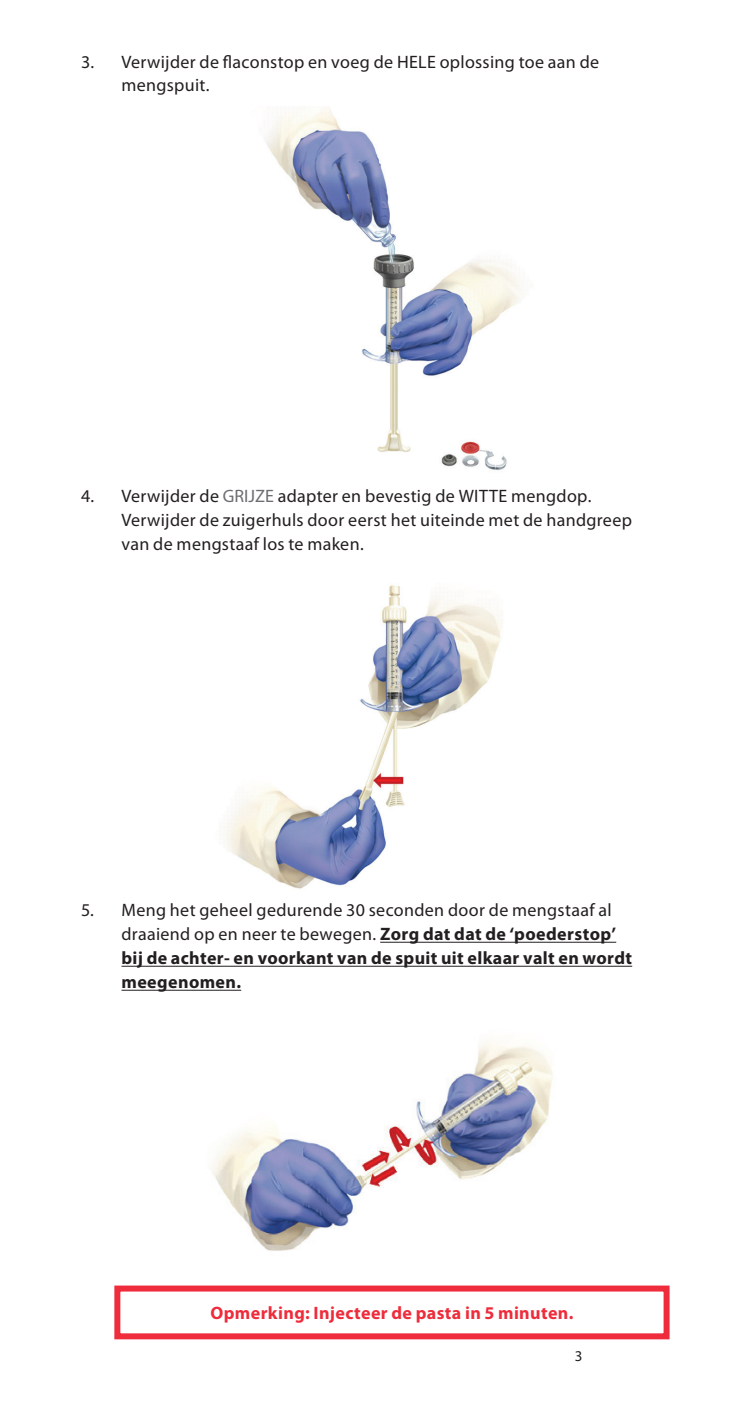
<style>
.page{position:relative;width:756px;height:1404px;background:#fff}
.page>*{position:absolute;margin:0;border:0;box-sizing:border-box;transform-origin:0 0}
.t1{font:18px/24px "Myriad Pro";letter-spacing:.02em;color:#231f20}
.t2{font:700 18px/24px "Myriad Pro";letter-spacing:.02em;color:#231f20}
.t3{font:700 18px "Myriad Pro";letter-spacing:.02em;color:#ee2c3b}
.t4{font:15px "Myriad Pro";color:#231f20}
.s1{color:#6c6d70}
.s2{font-weight:400}
</style>
<div class="page">
<img style="left:264px;top:107px;width:259px;height:363px">
<img style="left:223px;top:585px;width:279px;height:304px">
<hr style="left:380px;top:942px;width:236px;height:1px;background:#231f20">
<hr style="left:122px;top:966px;width:510px;height:1px;background:#231f20">
<hr style="left:122px;top:990px;width:119px;height:1px;background:#231f20">
<img style="left:211px;top:1043px;width:342px;height:208px">
<div style="left:114px;top:1286px;width:556px;height:53px;border:6px solid #ee2c3b"></div>
<p class="t1" style="left:122px;top:49px;width:479px;text-indent:-40px">3. Verwijder de flaconstop en voeg de HELE oplossing toe aan de mengspuit.</p>
<p class="t1" style="left:122px;top:483px;width:512px;text-indent:-40px">4. Verwijder de <span class="s1">GRIJZE</span> adapter en bevestig de WITTE mengdop.<br>Verwijder de zuigerhuls door eerst het uiteinde met de handgreep van de mengstaaf los te maken.</p>
<p class="t2" style="left:122px;top:898px;width:512px;text-indent:-40px"><span class="s2">5. Meng het geheel gedurende 30 seconden door de mengstaaf al draaiend op en neer te bewegen.</span> Zorg dat dat de ‘poederstop’ bij de achter- en voorkant van de spuit uit elkaar valt en wordt meegenomen.</p>
<p class="t3" style="left:210px;top:1301px;width:365px">Opmerking: Injecteer de pasta in 5 minuten.</p>
<p class="t4" style="left:575px;top:1347px;width:9px">3</p>
</div>
